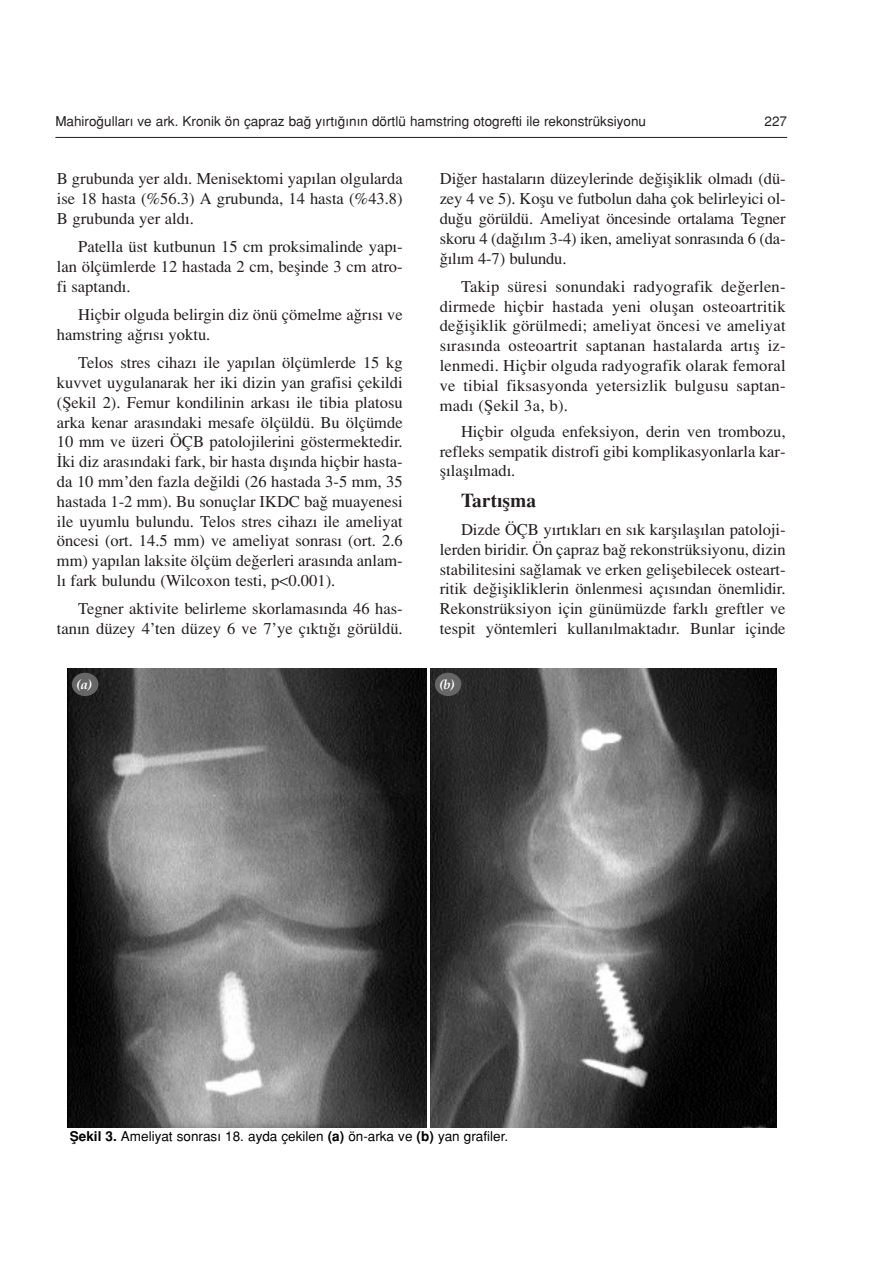
<style>
.page{position:relative;width:893px;height:1263px;background:#fff}
.page>*{position:absolute;margin:0;border:0;box-sizing:border-box;transform-origin:0 0}
.t1{font:19.5px "Times Turk B";color:#231f20}
.t2{font:16.5px/19.8px "Times Turk";color:#231f20;text-align:justify}
.t3{font:13.5px "Helvetica Turk";color:#231f20}
.t4{font:13.5px "Helvetica Turk";color:#000}
.t5{font:13.5px "Palatino Turk BI";color:#fff}
.s1{font-family:"Helvetica Turk B"}
</style>
<div class="page">
<hr style="left:55px;top:137px;width:732px;height:1px;background:#231f20">
<img style="left:67px;top:668px;width:360px;height:459px">
<img style="left:430px;top:668px;width:346px;height:459px">
<div style="left:72px;top:673px;width:26px;height:23px;background:#666;border-radius:50%"></div>
<div style="left:435px;top:673px;width:26px;height:23px;background:#666;border-radius:50%"></div>
<p class="t3" style="left:55px;top:116px;width:592px">Mahiro¤ullar› ve ark. Kronik ön çapraz ba¤ y›rt›¤›n›n dörtlü hamstring otogrefti ile rekonstrüksiyonu</p>
<p class="t3" style="left:764px;top:116px;width:24px">227</p>
<p class="t2" style="left:57px;top:171px;width:347px">B grubunda yer ald›. Menisektomi yap›lan olgularda ise 18 hasta (%56.3) A grubunda, 14 hasta (%43.8)<br>B grubunda yer ald›.</p>
<p class="t2" style="left:57px;top:239px;width:347px;text-indent:21px">Patella üst kutbunun 15 cm proksimalinde yap›- lan ölçümlerde 12 hastada 2 cm, beflinde 3 cm atro&shy;fi saptand›.</p>
<p class="t2" style="left:57px;top:307px;width:347px;text-indent:21px">Hiçbir olguda belirgin diz önü çömelme a¤r›s› ve hamstring a¤r›s› yoktu.</p>
<p class="t2" style="left:57px;top:355px;width:347px;text-indent:21px">Telos stres cihaz› ile yap›lan ölçümlerde 15 kg kuvvet uygulanarak her iki dizin yan grafisi çekildi (fiekil 2). Femur kondilinin arkas› ile tibia platosu arka kenar aras›ndaki mesafe ölçüldü. Bu ölçümde 10 mm ve üzeri ÖÇB patolojilerini göstermektedir. ‹ki diz aras›ndaki fark, bir hasta d›fl›nda hiçbir hasta&shy;da 10 mm’den fazla de¤ildi (26 hastada 3-5 mm, 35 hastada 1-2 mm). Bu sonuçlar IKDC ba¤ muayenesi ile uyumlu bulundu. Telos stres cihaz› ile ameliyat öncesi (ort. 14.5 mm) ve ameliyat sonras› (ort. 2.6 mm) yap›lan laksite ölçüm de¤erleri aras›nda anlam&shy;l› fark bulundu (Wilcoxon testi, p&lt;0.001).</p>
<p class="t2" style="left:57px;top:601px;width:347px;text-align:right">Tegner aktivite belirleme skorlamas›nda 46 has&shy;tan›n düzey 4’ten düzey 6 ve 7’ye ç›kt›¤› görüldü.</p>
<p class="t2" style="left:440px;top:171px;width:347px">Di¤er hastalar›n düzeylerinde de¤ifliklik olmad› (dü&shy;zey 4 ve 5). Koflu ve futbolun daha çok belirleyici ol&shy;du¤u görüldü. Ameliyat öncesinde ortalama Tegner skoru 4 (da¤›l›m 3-4) iken, ameliyat sonras›nda 6 (da-¤›l›m 4-7) bulundu.</p>
<p class="t2" style="left:440px;top:278px;width:347px;text-indent:21px">Takip süresi sonundaki radyografik de¤erlen&shy;dirmede hiçbir hastada yeni oluflan osteoartritik de¤ifliklik görülmedi; ameliyat öncesi ve ameliyat s›ras›nda osteoartrit saptanan hastalarda art›fl iz&shy;lenmedi. Hiçbir olguda radyografik olarak femoral ve tibial fiksasyonda yetersizlik bulgusu saptan&shy;mad› (fiekil 3a, b).</p>
<p class="t2" style="left:440px;top:423px;width:347px;text-indent:21px">Hiçbir olguda enfeksiyon, derin ven trombozu, refleks sempatik distrofi gibi komplikasyonlarla kar&shy;fl›lafl›lmad›.</p>
<p class="t1" style="left:461px;top:494px;width:77px">Tart›flma</p>
<p class="t2" style="left:440px;top:522px;width:347px;text-indent:21px">Dizde ÖÇB y›rt›klar› en s›k karfl›lafl›lan patoloji&shy;lerden biridir. Ön çapraz ba¤ rekonstrüksiyonu, dizin stabilitesini sa¤lamak ve erken geliflebilecek osteart&shy;ritik de¤iflikliklerin önlenmesi aç›s›ndan önemlidir.<br>Rekonstrüksiyon için günümüzde farkl› greftler ve tespit yöntemleri kullan›lmaktad›r. Bunlar içinde</p>
<p class="t5" style="left:76px;top:679px;width:18px">(a)</p>
<p class="t5" style="left:439px;top:679px;width:17px">(b)</p>
<p class="t4" style="left:70px;top:1132px;width:440px"><span class="s1">fiekil 3.</span> Ameliyat sonras› 18. ayda çekilen <span class="s1">(a)</span> ön-arka ve <span class="s1">(b)</span> yan grafiler.</p>
</div>
